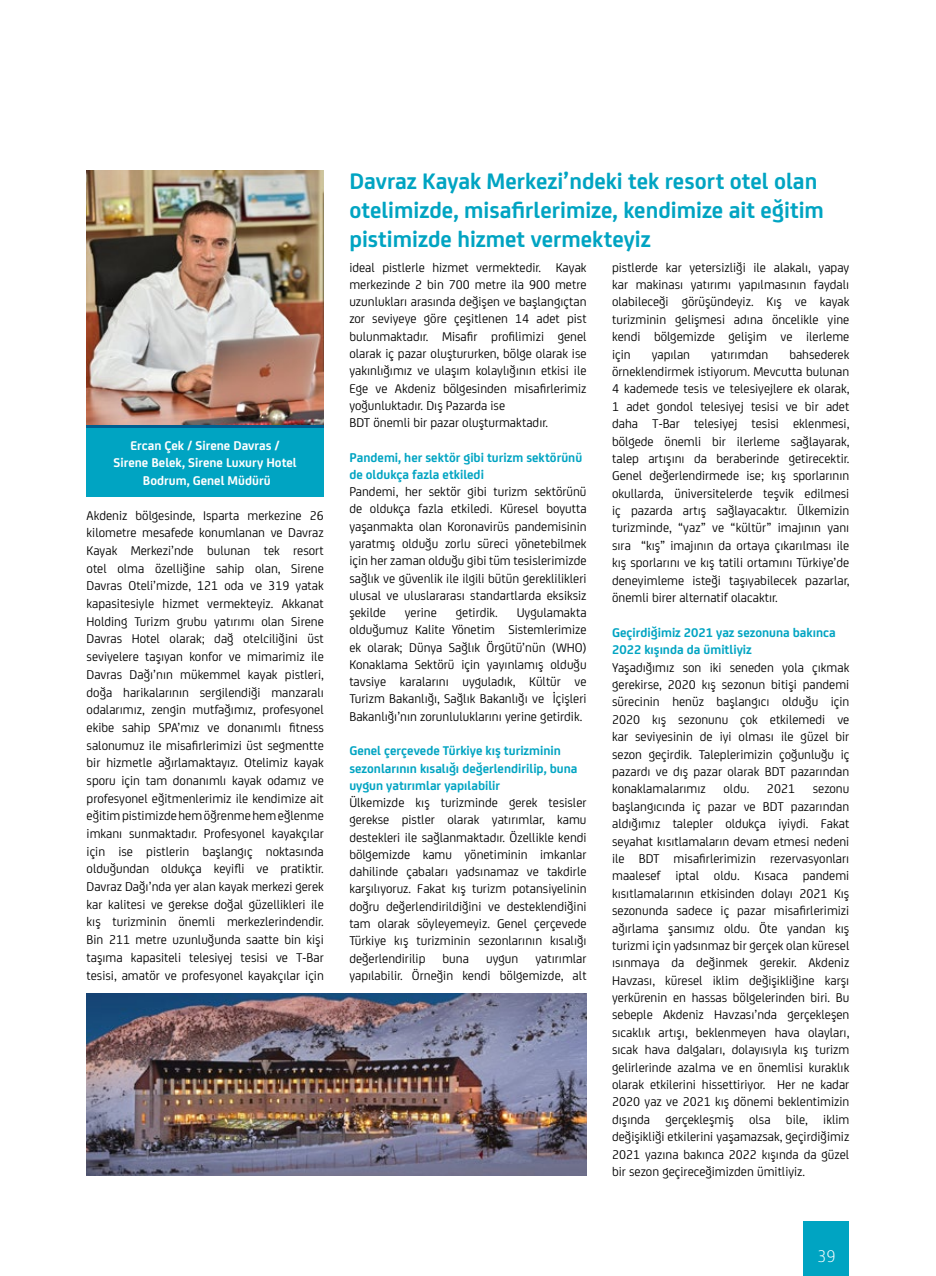
<style>
.page{position:relative;width:936px;height:1276px;background:#fff}
.page>*{position:absolute;margin:0;border:0;box-sizing:border-box;transform-origin:0 0}
.t1{font:700 24px/28.8px "FS Joey";color:#00a4c2}
.t2{font:300 18px "FS Joey";color:#fff}
.t3{font:13.5px/17.4px "FS Joey";color:#000;text-align:justify}
.t4{font:700 13.5px/17.2px "FS Joey";color:#00a4c2}
.t5{font:700 13.5px/17.2px "FS Joey";color:#fff;text-align:center}
</style>
<div class="page">
<div style="left:803px;top:1222px;width:46px;height:54px;background:#00a4c2"></div>
<img style="left:87px;top:171px;width:237px;height:254px">
<img style="left:87px;top:993px;width:499px;height:183px">
<div style="left:87px;top:428px;width:237px;height:69px;background:#00a4c2"></div>
<hr style="left:87px;top:425px;width:237px;height:3px;background:#005f90">
<p class="t5" style="left:114px;top:436px;width:185px">Ercan Çek / Sirene Davras /<br>Sirene Belek, Sirene Luxury Hotel<br>Bodrum, Genel Müdürü</p>
<p class="t3" style="left:87px;top:505px;width:239px">Akdeniz bölgesinde, Isparta merkezine 26 kilometre mesafede konumlanan ve Davraz Kayak Merkezi’nde bulunan tek resort otel olma özelliğine sahip olan, Sirene Davras Oteli’mizde, 121 oda ve 319 yatak kapasitesiyle hizmet vermekteyiz. Akkanat Holding Turizm grubu yatırımı olan Sirene Davras Hotel olarak; dağ otelciliğini üst seviyelere taşıyan konfor ve mimarimiz ile Davras Dağı’nın mükemmel kayak pistleri, doğa harikalarının sergilendiği manzaralı odalarımız, zengin mutfağımız, profesyonel ekibe sahip SPA’mız ve donanımlı fitness salonumuz ile misafirlerimizi üst segmentte bir hizmetle ağırlamaktayız. Otelimiz kayak sporu için tam donanımlı kayak odamız ve profesyonel eğitmenlerimiz ile kendimize ait eğitim pistimizde hem öğrenme hem eğlenme imkanı sunmaktadır. Profesyonel kayakçılar için ise pistlerin başlangıç noktasında olduğundan oldukça keyifli ve pratiktir.<br>Davraz Dağı’nda yer alan kayak merkezi gerek kar kalitesi ve gerekse doğal güzellikleri ile kış turizminin önemli merkezlerindendir.<br>Bin 211 metre uzunluğunda saatte bin kişi taşıma kapasiteli telesiyej tesisi ve T-Bar tesisi, amatör ve profesyonel kayakçılar için</p>
<h1 class="t1" style="left:349px;top:165px;width:476px">Davraz Kayak Merkezi’ndeki tek resort otel olan otelimizde, misafirlerimize, kendimize ait eğitim pistimizde hizmet vermekteyiz</h1>
<p class="t3" style="left:349px;top:258px;width:239px;text-align:left">ideal pistlerle hizmet vermektedir. Kayak merkezinde 2 bin 700 metre ila 900 metre uzunlukları arasında değişen ve başlangıçtan zor seviyeye göre çeşitlenen 14 adet pist bulunmaktadır. Misafir profilimizi genel olarak iç pazar oluştururken, bölge olarak ise yakınlığımız ve ulaşım kolaylığının etkisi ile Ege ve Akdeniz bölgesinden misafirlerimiz yoğunluktadır. Dış Pazarda ise<br>BDT önemli bir pazar oluşturmaktadır.</p>
<p class="t4" style="left:349px;top:448px;width:234px">Pandemi, her sektör gibi turizm sektörünü de oldukça fazla etkiledi</p>
<p class="t3" style="left:349px;top:482px;width:239px">Pandemi, her sektör gibi turizm sektörünü de oldukça fazla etkiledi. Küresel boyutta yaşanmakta olan Koronavirüs pandemisinin yaratmış olduğu zorlu süreci yönetebilmek için her zaman olduğu gibi tüm tesislerimizde sağlık ve güvenlik ile ilgili bütün gereklilikleri ulusal ve uluslararası standartlarda eksiksiz şekilde</p>
<p class="t3" style="left:349px;top:603px;width:239px;text-indent:167px">Uygulamakta olduğumuz Kalite Yönetim Sistemlerimize ek olarak; Dünya Sağlık Örgütü’nün (WHO)<br>Konaklama Sektörü için yayınlamış olduğu tavsiye karalarını uyguladık, Kültür ve Turizm Bakanlığı, Sağlık Bakanlığı ve İçişleri Bakanlığı’nın zorunluluklarını yerine getirdik.</p>
<p class="t4" style="left:349px;top:741px;width:230px">Genel çerçevede Türkiye kış turizminin sezonlarının kısalığı değerlendirilip, buna uygun yatırımlar yapılabilir</p>
<p class="t3" style="left:349px;top:793px;width:239px">Ülkemizde kış turizminde gerek tesisler gerekse pistler olarak yatırımlar, kamu destekleri ile sağlanmaktadır. Özellikle kendi bölgemizde kamu yönetiminin imkanlar dahilinde çabaları yadsınamaz ve takdirle karşılıyoruz. Fakat kış turizm potansiyelinin doğru değerlendirildiğini ve desteklendiğini tam olarak söyleyemeyiz. Genel çerçevede Türkiye kış turizminin sezonlarının kısalığı değerlendirilip</p>
<p class="t3" style="left:405px;top:603px;width:34px">yerine</p>
<p class="t3" style="left:456px;top:603px;width:44px">getirdik.</p>
<p class="t3" style="left:349px;top:948px;width:239px;text-align:right">yatırımlar<br>yapılabilir. Örneğin kendi bölgemizde, alt</p>
<p class="t3" style="left:442px;top:948px;width:28px">buna</p>
<p class="t3" style="left:486px;top:948px;width:34px">uygun</p>
<p class="t3" style="left:612px;top:258px;width:239px">pistlerde kar yetersizliği ile alakalı, yapay kar makinası yatırımı yapılmasının faydalı olabileceği görüşündeyiz. Kış ve kayak turizminin gelişmesi adına öncelikle yine kendi bölgemizde gelişim ve ilerleme için</p>
<p class="t3" style="left:612px;top:344px;width:239px;text-indent:177px">bahsederek örneklendirmek istiyorum. Mevcutta bulunan 4 kademede tesis ve telesiyejlere ek olarak, 1 adet gondol telesiyej tesisi ve bir adet daha T-Bar telesiyej tesisi eklenmesi, bölgede önemli bir ilerleme sağlayarak, talep artışını da beraberinde getirecektir.<br>Genel değerlendirmede ise; kış sporlarının okullarda, üniversitelerde teşvik edilmesi iç pazarda artış sağlayacaktır. Ülkemizin turizminde, “yaz” ve “kültür” imajının yanı sıra “kış” imajının da ortaya çıkarılması ile kış sporlarını ve kış tatili ortamını Türkiye’de deneyimleme isteği taşıyabilecek pazarlar, önemli birer alternatif olacaktır.</p>
<p class="t4" style="left:612px;top:623px;width:225px">Geçirdiğimiz 2021 yaz sezonuna bakınca<br>2022 kışında da ümitliyiz</p>
<p class="t3" style="left:612px;top:657px;width:239px">Yaşadığımız son iki seneden yola çıkmak gerekirse, 2020 kış sezonun bitişi pandemi sürecinin henüz başlangıcı olduğu için 2020 kış sezonunu çok etkilemedi ve kar seviyesinin de iyi olması ile güzel bir sezon geçirdik. Taleplerimizin çoğunluğu iç pazardı ve dış pazar olarak BDT pazarından konaklamalarımız</p>
<p class="t3" style="left:651px;top:344px;width:40px">yapılan</p>
<p class="t3" style="left:711px;top:344px;width:59px">yatırımdan</p>
<p class="t3" style="left:723px;top:779px;width:27px">oldu.</p>
<p class="t3" style="left:767px;top:779px;width:30px">2021</p>
<p class="t3" style="left:612px;top:779px;width:239px;text-indent:201px">sezonu başlangıcında iç pazar ve BDT pazarından aldığımız talepler oldukça iyiydi. Fakat seyahat kısıtlamaların devam etmesi nedeni ile BDT misafirlerimizin rezervasyonları maalesef iptal oldu. Kısaca pandemi kısıtlamalarının etkisinden dolayı 2021 Kış sezonunda sadece iç pazar misafirlerimizi ağırlama şansımız oldu. Öte yandan kış turizmi için yadsınmaz bir gerçek olan küresel ısınmaya da değinmek gerekir. Akdeniz Havzası, küresel iklim değişikliğine karşı yerkürenin en hassas bölgelerinden biri. Bu sebeple Akdeniz Havzası’nda gerçekleşen sıcaklık artışı, beklenmeyen hava olayları, sıcak hava dalgaları, dolayısıyla kış turizm gelirlerinde azalma ve en önemlisi kuraklık olarak etkilerini hissettiriyor. Her ne kadar 2020 yaz ve 2021 kış dönemi beklentimizin dışında gerçekleşmiş olsa bile, iklim değişikliği etkilerini yaşamazsak, geçirdiğimiz 2021 yazına bakınca 2022 kışında da güzel bir sezon geçireceğimizden ümitliyiz.</p>
<h2 class="t2" style="left:817px;top:1243px;width:20px">39</h2>
</div>
